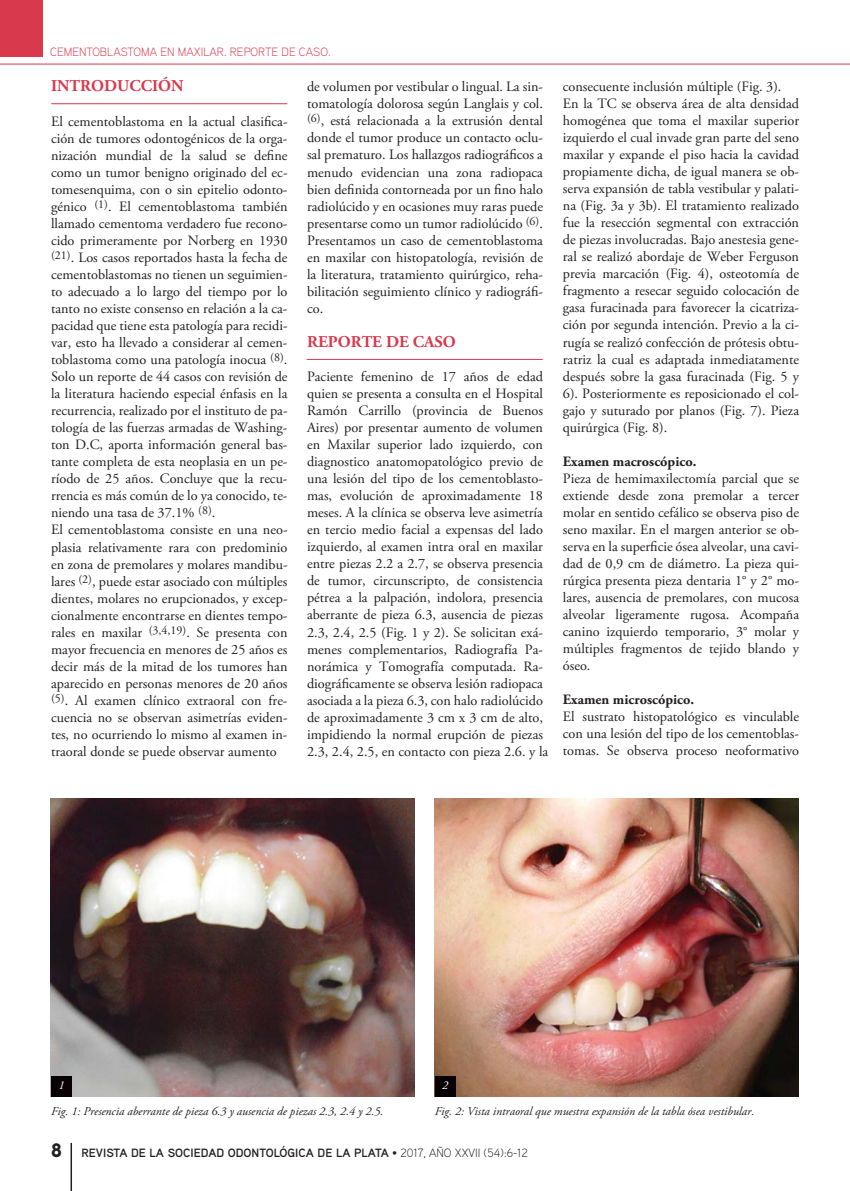
<style>
.page{position:relative;width:850px;height:1191px;background:#fff}
.page>*{position:absolute;margin:0;border:0;box-sizing:border-box;transform-origin:0 0}
.t1{font:700 16.5px "Adobe Garamond Pro";color:#d8394d}
.t2{font:14.25px/17px "Adobe Garamond Pro";color:#231f20}
.t3{font:italic 12px "Adobe Garamond Pro";color:#231f20}
.t4{font:700 12px "Aaux Pro";color:#231f20}
.t5{font:300 12px "Aaux Pro";color:#d8394d}
.t6{font:italic 12px "Adobe Garamond Pro";color:#fff}
.s1{font-weight:700}
.s2{font-weight:900;font-size:19.5px}
.s3{font-weight:300}
</style>
<div class="page">
<img style="left:434px;top:798px;width:365px;height:298px">
<img style="left:50px;top:798px;width:365px;height:298px">
<div style="left:435px;top:1075px;width:20px;height:21px;background:#090204"></div>
<div style="left:51px;top:1075px;width:21px;height:21px;background:#090204"></div>
<hr style="left:0;top:64px;width:850px;height:1px;background:#d8394d">
<div style="left:0;top:0;width:42px;height:56px;background:#d8394d"></div>
<hr style="left:71px;top:1142px;width:1px;height:48px;background:#231f20">
<hr style="left:51px;top:103px;width:236px;height:1px;background:#d8394d">
<hr style="left:307px;top:359px;width:236px;height:1px;background:#d8394d">
<p class="t5" style="left:50px;top:45px;width:282px">CEMENTOBLASTOMA EN MAXILAR. REPORTE DE CASO.</p>
<p class="t1" style="left:51px;top:80px;width:134px">INTRODUCCIÓN</p>
<p class="t2" style="left:51px;top:112px;width:238px">El cementoblastoma en la actual clasifica&shy;ción de tumores odontogénicos de la orga&shy;nización mundial de la salud se define como un tumor benigno originado del ec&shy;tomesenquima, con o sin epitelio odonto&shy;génico <sup>(1)</sup>. El cementoblastoma también llamado cementoma verdadero fue recono&shy;cido primeramente por Norberg en 1930 <sup>(21)</sup>. Los casos reportados hasta la fecha de cementoblastomas no tienen un seguimien&shy;to adecuado a lo largo del tiempo por lo tanto no existe consenso en relación a la ca&shy;pacidad que tiene esta patología para recidi&shy;var, esto ha llevado a considerar al cemen&shy;toblastoma como una patología inocua <sup>(8)</sup>.<br>Solo un reporte de 44 casos con revisión de la literatura haciendo especial énfasis en la recurrencia, realizado por el instituto de pa&shy;tología de las fuerzas armadas de Washing&shy;ton D.C, aporta información general bas&shy;tante completa de esta neoplasia en un pe&shy;ríodo de 25 años. Concluye que la recu&shy;rrencia es más común de lo ya conocido, te&shy;niendo una tasa de 37.1% <sup>(8)</sup>.<br>El cementoblastoma consiste en una neo&shy;plasia relativamente rara con predominio en zona de premolares y molares mandibu&shy;lares <sup>(2)</sup>, puede estar asociado con múltiples dientes, molares no erupcionados, y excep&shy;cionalmente encontrarse en dientes tempo&shy;rales en maxilar <sup>(3,4,19)</sup>. Se presenta con mayor frecuencia en menores de 25 años es decir más de la mitad de los tumores han aparecido en personas menores de 20 años <sup>(5)</sup>. Al examen clínico extraoral con fre&shy;cuencia no se observan asimetrías eviden&shy;tes, no ocurriendo lo mismo al examen in&shy;traoral donde se puede observar aumento</p>
<p class="t2" style="left:307px;top:78px;width:237px;text-align:justify">de volumen por vestibular o lingual. La sin&shy;tomatología dolorosa según Langlais y col. <sup>(6)</sup>, está relacionada a la extrusión dental donde el tumor produce un contacto oclu&shy;sal prematuro. Los hallazgos radiográficos a menudo evidencian una zona radiopaca bien definida contorneada por un fino halo radiolúcido y en ocasiones muy raras puede presentarse como un tumor radiolúcido <sup>(6)</sup>.<br>Presentamos un caso de cementoblastoma en maxilar con histopatología, revisión de la literatura, tratamiento quirúrgico, reha&shy;bilitación seguimiento clínico y radiográfi&shy;co.</p>
<p class="t1" style="left:307px;top:335px;width:150px">REPORTE DE CASO</p>
<p class="t2" style="left:307px;top:367px;width:243px">Paciente femenino de 17 años de edad quien se presenta a consulta en el Hospital Ramón Carrillo (provincia de Buenos Aires) por presentar aumento de volumen en Maxilar superior lado izquierdo, con diagnostico anatomopatológico previo de una lesión del tipo de los cementoblasto&shy;mas, evolución de aproximadamente 18 meses. A la clínica se observa leve asimetría en tercio medio facial a expensas del lado izquierdo, al examen intra oral en maxilar entre piezas 2.2 a 2.7, se observa presencia de tumor, circunscripto, de consistencia pétrea a la palpación, indolora, presencia aberrante de pieza 6.3, ausencia de piezas 2.3, 2.4, 2.5 (Fig. 1 y 2). Se solicitan exá&shy;menes complementarios, Radiografía Pa&shy;norámica y Tomografía computada. Ra&shy;diográficamente se observa lesión radiopaca asociada a la pieza 6.3, con halo radiolúcido de aproximadamente 3 cm x 3 cm de alto, impidiendo la normal erupción de piezas 2.3, 2.4, 2.5, en contacto con pieza 2.6. y la</p>
<p class="t2" style="left:563px;top:77px;width:238px">consecuente inclusión múltiple (Fig. 3).<br>En la TC se observa área de alta densidad homogénea que toma el maxilar superior izquierdo el cual invade gran parte del seno maxilar y expande el piso hacia la cavidad propiamente dicha, de igual manera se ob&shy;serva expansión de tabla vestibular y palati&shy;na (Fig. 3a y 3b). El tratamiento realizado fue la resección segmental con extracción de piezas involucradas. Bajo anestesia gene&shy;ral se realizó abordaje de Weber Ferguson previa marcación (Fig. 4), osteotomía de fragmento a resecar seguido colocación de gasa furacinada para favorecer la cicatriza&shy;ción por segunda intención. Previo a la ci&shy;rugía se realizó confección de prótesis obtu&shy;ratriz la cual es adaptada inmediatamente después sobre la gasa furacinada (Fig. 5 y 6). Posteriormente es reposicionado el col&shy;gajo y suturado por planos (Fig. 7). Pieza quirúrgica (Fig. 8).</p>
<p class="t2" style="left:563px;top:452px;width:238px"><span class="s1">Examen macroscópico.<br></span>Pieza de hemimaxilectomía parcial que se extiende desde zona premolar a tercer molar en sentido cefálico se observa piso de seno maxilar. En el margen anterior se ob&shy;serva en la superficie ósea alveolar, una cavi&shy;dad de 0,9 cm de diámetro. La pieza qui&shy;rúrgica presenta pieza dentaria 1° y 2° mo&shy;lares, ausencia de premolares, con mucosa alveolar ligeramente rugosa. Acompaña canino izquierdo temporario, 3° molar y múltiples fragmentos de tejido blando y óseo.</p>
<p class="t2" style="left:563px;top:690px;width:238px"><span class="s1">Examen microscópico.<br></span>El sustrato histopatológico es vinculable con una lesión del tipo de los cementoblas&shy;tomas. Se observa proceso neoformativo</p>
<p class="t6" style="left:58px;top:1080px;width:7px">1</p>
<p class="t6" style="left:442px;top:1080px;width:7px">2</p>
<p class="t3" style="left:51px;top:1106px;width:334px">Fig. 1: Presencia aberrante de pieza 6.3 y ausencia de piezas 2.3, 2.4 y 2.5.</p>
<p class="t3" style="left:435px;top:1106px;width:321px">Fig. 2: Vista intraoral que muestra expansión de la tabla ósea vestibular.</p>
<p class="t4" style="left:51px;top:1148px;width:478px"><span class="s2">8</span> REVISTA DE LA SOCIEDAD ODONTOLÓGICA DE LA PLATA <span class="s3">• 2017, AÑO XXVII (54):6-12</span></p>
</div>
